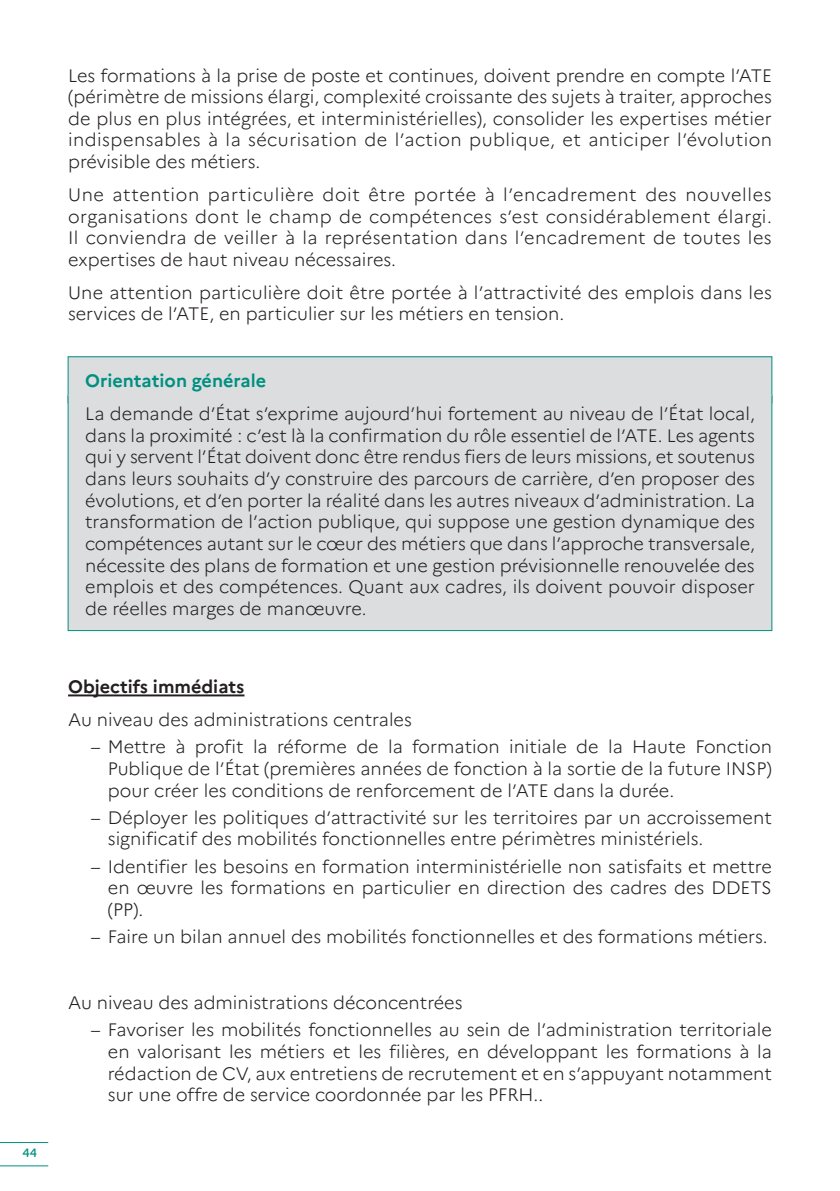
<style>
.page{position:relative;width:840px;height:1191px;background:#fff}
.page>*{position:absolute;margin:0;border:0;box-sizing:border-box;transform-origin:0 0}
.Bleu_bas_texe_encadr{font:300 18px/21.6px "Marianne";color:#231f20;text-align:justify}
.Texte{font:300 18px/21.6px "Marianne";color:#231f20;text-align:justify}
.Bleu_titre_encadre{font:700 18px "Marianne";color:#009081}
.Texte-2{font:700 18px "Marianne";color:#231f20}
.t1{font:500 12px "Marianne";color:#009081}
</style>
<div class="page">
<hr style="left:0;top:1165px;width:48px;height:1px;background:#009081">
<hr style="left:0;top:1142px;width:48px;height:1px;background:#009081">
<div style="left:68px;top:357px;width:703px;height:46px;background:#dcdddf"></div>
<div style="left:68px;top:395px;width:703px;height:235px;background:#dcdddf"></div>
<div style="left:68px;top:395px;width:704px;height:236px;border:1px solid #009081"></div>
<hr style="left:68px;top:694px;width:176px;height:2px;background:#231f20">
<p class="t1" style="left:22px;top:1145px;width:16px">44</p>
<p class="Texte" style="left:68px;top:64px;width:705px">Les formations à la prise de poste et continues, doivent prendre en compte l’ATE (périmètre de missions élargi, complexité croissante des sujets à traiter, approches de plus en plus intégrées, et interministérielles), consolider les expertises métier indispensables à la sécurisation de l’action publique, et anticiper l’évolution prévisible des métiers.</p>
<p class="Texte" style="left:68px;top:184px;width:705px">Une attention particulière doit être portée à l’encadrement des nouvelles organisations dont le champ de compétences s’est considérablement élargi.<br>Il conviendra de veiller à la représentation dans l’encadrement de toutes les expertises de haut niveau nécessaires.</p>
<p class="Texte" style="left:68px;top:281px;width:705px">Une attention particulière doit être portée à l’attractivité des emplois dans les services de l’ATE, en particulier sur les métiers en tension.</p>
<p class="Bleu_titre_encadre" style="left:85px;top:370px;width:182px">Orientation générale</p>
<p class="Bleu_bas_texe_encadr" style="left:85px;top:403px;width:671px">La demande d’État s’exprime aujourd’hui fortement au niveau de l’État local, dans la proximité : c’est là la confirmation du rôle essentiel de l’ATE. Les agents qui y servent l’État doivent donc être rendus fiers de leurs missions, et soutenus dans leurs souhaits d’y construire des parcours de carrière, d’en proposer des évolutions, et d’en porter la réalité dans les autres niveaux d’administration. La transformation de l’action publique, qui suppose une gestion dynamique des compétences autant sur le cœur des métiers que dans l’approche transversale, nécessite des plans de formation et une gestion prévisionnelle renouvelée des emplois et des compétences. Quant aux cadres, ils doivent pouvoir disposer de réelles marges de manœuvre.</p>
<p class="Texte-2" style="left:68px;top:675px;width:178px">Objectifs immédiats</p>
<p class="Texte" style="left:68px;top:708px;width:345px">Au niveau des administrations centrales</p>
<p class="Bleu_bas_texe_encadr" style="left:108px;top:736px;width:665px;text-indent:-17px">– Mettre à profit la réforme de la formation initiale de la Haute Fonction Publique de l’État (premières années de fonction à la sortie de la future INSP) pour créer les conditions de renforcement de l’ATE dans la durée.</p>
<p class="Bleu_bas_texe_encadr" style="left:108px;top:806px;width:665px;text-indent:-17px">– Déployer les politiques d’attractivité sur les territoires par un accroissement significatif des mobilités fonctionnelles entre périmètres ministériels.</p>
<p class="Bleu_bas_texe_encadr" style="left:108px;top:855px;width:665px;text-indent:-17px">– Identifier les besoins en formation interministérielle non satisfaits et mettre en œuvre les formations en particulier en direction des cadres des DDETS (PP).</p>
<p class="Bleu_bas_texe_encadr" style="left:91px;top:926px;width:678px">– Faire un bilan annuel des mobilités fonctionnelles et des formations métiers.</p>
<p class="Texte" style="left:68px;top:991px;width:396px">Au niveau des administrations déconcentrées</p>
<p class="Bleu_bas_texe_encadr" style="left:108px;top:1019px;width:665px;text-indent:-17px">– Favoriser les mobilités fonctionnelles au sein de l’administration territoriale en valorisant les métiers et les filières, en développant les formations à la rédaction de CV, aux entretiens de recrutement et en s’appuyant notamment sur une offre de service coordonnée par les PFRH..</p>
</div>
